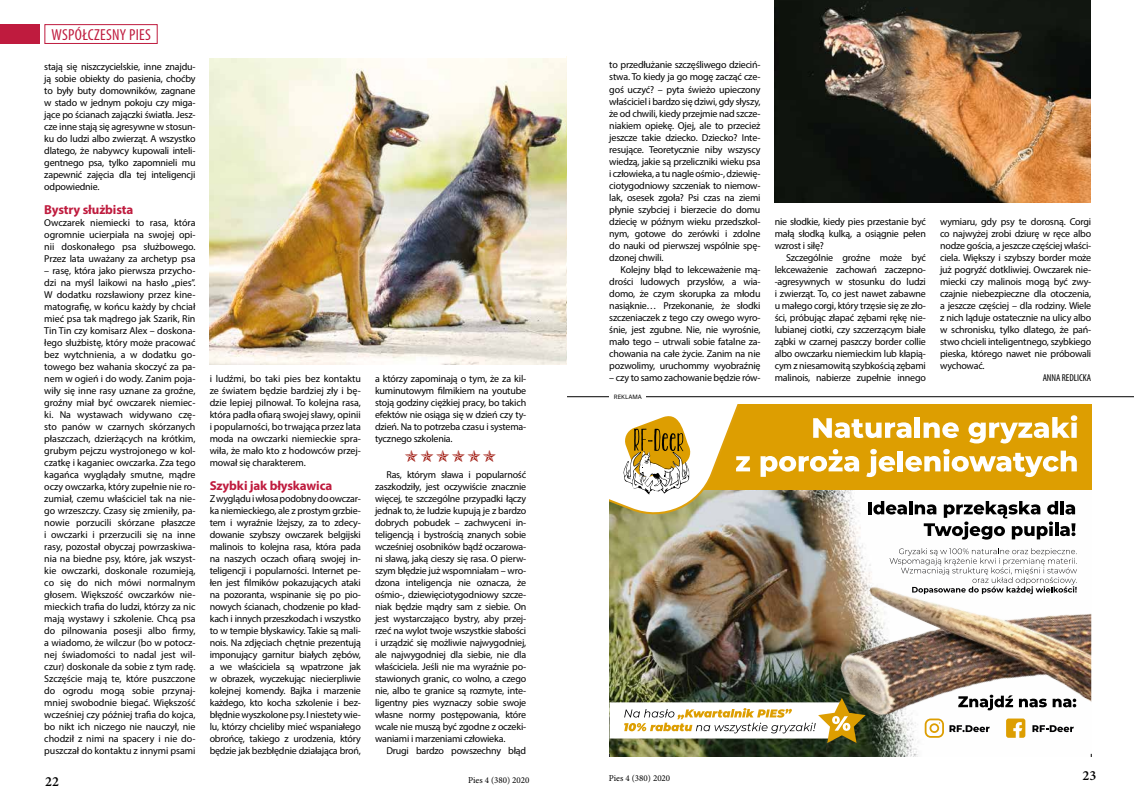
<style>
.page{position:relative;width:1134px;height:808px;background:#fff}
.page>*{position:absolute;margin:0;border:0;box-sizing:border-box;transform-origin:0 0}
.t1{font:condensed 16px "Myriad Pro";letter-spacing:.02em;color:#bf1b3e}
.t2{font:600 14px "Minion Pro";color:#000}
.t3{font:700 13px "Myriad Pro";letter-spacing:-.01em;color:#bf1b3e}
.t4{font:10px/12px "Myriad Pro";letter-spacing:-.02em;color:#000;text-align:justify}
.t5{font:condensed 10px "Myriad Pro";letter-spacing:-.005em;color:#000}
.t6{font:9px "Minion Pro";color:#000}
.t7{font:6px "Adelle Sans";color:#000}
</style>
<div class="page">
<div style="left:0;top:24px;width:40px;height:20px;background:#bf1b3e"></div>
<div style="left:44px;top:24px;width:114px;height:20px;border:1px solid #bf1b3e"></div>
<img style="left:210px;top:58px;width:357px;height:306px">
<img style="left:566px;top:56px;width:1px;height:307px">
<hr style="left:567px;top:396px;width:567px;height:1px;background:#000">
<div style="left:609px;top:394px;width:37px;height:6px;background:#fff"></div>
<img style="left:609px;top:490px;width:244px;height:208px">
<img style="left:825px;top:499px;width:266px;height:258px">
<div style="left:609px;top:405px;width:482px;height:85px;background:#dd9e01"></div>
<svg style="left:1032px;top:725px;width:42px;height:7px"></svg>
<svg style="left:1006px;top:718px;width:19px;height:20px"></svg>
<svg style="left:925px;top:718px;width:64px;height:20px"></svg>
<svg style="left:958px;top:695px;width:55px;height:15px"></svg>
<svg style="left:1019px;top:699px;width:57px;height:8px"></svg>
<svg style="left:813px;top:418px;width:98px;height:20px"></svg>
<div style="left:915px;top:417px;width:5px;height:21px;background:#fff"></div>
<svg style="left:923px;top:422px;width:36px;height:16px"></svg>
<svg style="left:968px;top:415px;width:109px;height:28px"></svg>
<svg style="left:760px;top:449px;width:99px;height:28px"></svg>
<svg style="left:866px;top:449px;width:29px;height:28px"></svg>
<div style="left:897px;top:451px;width:6px;height:20px;background:#fff"></div>
<svg style="left:905px;top:449px;width:172px;height:28px"></svg>
<svg style="left:868px;top:501px;width:207px;height:39px"></svg>
<svg style="left:890px;top:548px;width:187px;height:46px"></svg>
<svg style="left:609px;top:405px;width:141px;height:119px"></svg>
<svg style="left:609px;top:698px;width:257px;height:59px"></svg>
<img style="left:775px;top:0;width:315px;height:202px">
<h1 class="t1" style="left:51px;top:25px;width:101px">WSPÓŁCZESNY PIES</h1>
<p class="t4" style="left:44px;top:61px;width:153px">stają się niszczycielskie, inne znajdu&shy;ją sobie obiekty do pasienia, choćby to były buty domowników, zagnane w stado w jednym pokoju czy miga&shy;jące po ścianach zajączki światła. Jesz&shy;cze inne stają się agresywne w stosun&shy;ku do ludzi albo zwierząt. A wszystko dlatego, że nabywcy kupowali inteli&shy;gentnego psa, tylko zapomnieli mu zapewnić zajęcia dla tej inteligencji odpowiednie.</p>
<h3 class="t3" style="left:44px;top:201px;width:91px">Bystry służbista</h3>
<p class="t4" style="left:44px;top:217px;width:153px">Owczarek niemiecki to rasa, która ogromnie ucierpiała na swojej opi&shy;nii doskonałego psa służbowego.<br>Przez lata uważany za archetyp psa</p>
<p class="t4" style="left:44px;top:265px;width:153px">– rasę, która jako pierwsza przycho&shy;dzi na myśl laikowi na hasło „pies”.<br>W dodatku rozsławiony przez kine&shy;matografię, w końcu każdy by chciał mieć psa tak mądrego jak Szarik, Rin Tin Tin czy komisarz Alex – doskona&shy;łego służbistę, który może pracować bez wytchnienia, a w dodatku go&shy;towego bez wahania skoczyć za pa&shy;nem w ogień i do wody. Zanim poja&shy;wiły się inne rasy uznane za groźne, groźny miał być owczarek niemiec&shy;ki. Na wystawach widywano czę&shy;sto panów w czarnych skórzanych płaszczach, dzierżących na krótkim, grubym pejczu wystrojonego w kol&shy;czatkę i kaganiec owczarka. Zza tego kagańca wyglądały smutne, mądre oczy owczarka, który zupełnie nie ro&shy;zumiał, czemu właściciel tak na nie&shy;go wrzeszczy. Czasy się zmieniły, pa&shy;nowie porzucili skórzane płaszcze i owczarki i przerzucili się na inne rasy, pozostał obyczaj powrzaskiwa&shy;nia na biedne psy, które, jak wszyst&shy;kie owczarki, doskonale rozumieją, co się do nich mówi normalnym głosem. Większość owczarków nie&shy;mieckich trafia do ludzi, którzy za nic mają wystawy i szkolenie. Chcą psa do pilnowania posesji albo firmy, a wiadomo, że wilczur (bo w potocz&shy;nej świadomości to nadal jest wil&shy;czur) doskonale da sobie z tym radę.<br>Szczęście mają te, które puszczone do ogrodu mogą sobie przynaj&shy;mniej swobodnie biegać. Większość wcześniej czy później trafia do kojca, bo nikt ich niczego nie nauczył, nie chodził z nimi na spacery i nie do&shy;puszczał do kontaktu z innymi psami</p>
<p class="t4" style="left:210px;top:373px;width:153px">i ludźmi, bo taki pies bez kontaktu ze światem będzie bardziej zły i bę&shy;dzie lepiej pilnował. To kolejna rasa, która padła ofiarą swojej sławy, opinii i popularności, bo trwająca przez lata moda na owczarki niemieckie spra&shy;wiła, że mało kto z hodowców przej&shy;mował się charakterem.</p>
<h3 class="t3" style="left:210px;top:477px;width:124px">Szybki jak błyskawica</h3>
<p class="t4" style="left:210px;top:493px;width:153px">Z wyglądu i włosa podobny do owczar&shy;ka niemieckiego, ale z prostym grzbie&shy;tem i wyraźnie lżejszy, za to zdecy&shy;dowanie szybszy owczarek belgijski malinois to kolejna rasa, która pada na naszych oczach ofiarą swojej in&shy;teligencji i popularności. Internet pe&shy;łen jest filmików pokazujących ataki na pozoranta, wspinanie się po pio&shy;nowych ścianach, chodzenie po kład&shy;kach i innych przeszkodach i wszystko to w tempie błyskawicy. Takie są mali&shy;nois. Na zdjęciach chętnie prezentują imponujący garnitur białych zębów, a we właściciela są wpatrzone jak w obrazek, wyczekując niecierpliwie kolejnej komendy. Bajka i marzenie każdego, kto kocha szkolenie i bez&shy;błędnie wyszkolone psy. I niestety wie&shy;lu, którzy chcieliby mieć wspaniałego obrońcę, takiego z urodzenia, który będzie jak bezbłędnie działająca broń,</p>
<p class="t4" style="left:375px;top:373px;width:153px">a którzy zapominają o tym, że za kil&shy;kuminutowym filmikiem na youtube stoją godziny ciężkiej pracy, bo takich efektów nie osiąga się w dzień czy ty&shy;dzień. Na to potrzeba czasu i systema&shy;tycznego szkolenia.</p>
<p class="t4" style="left:375px;top:469px;width:153px;text-indent:11px">Ras, którym sława i popularność zaszkodziły, jest oczywiście znacznie więcej, te szczególne przypadki łączy jednak to, że ludzie kupują je z bardzo dobrych pobudek – zachwyceni in&shy;teligencją i bystrością znanych sobie wcześniej osobników bądź oczarowa&shy;ni sławą, jaką cieszy się rasa. O pierw&shy;szym błędzie już wspomniałam – wro&shy;dzona inteligencja nie oznacza, że ośmio-, dziewięciotygodniowy szcze&shy;niak będzie mądry sam z siebie. On jest wystarczająco bystry, aby przej&shy;rzeć na wylot twoje wszystkie słabości i urządzić się możliwie najwygodniej, ale najwygodniej dla siebie, nie dla właściciela. Jeśli nie ma wyraźnie po&shy;stawionych granic, co wolno, a czego nie, albo te granice są rozmyte, inte&shy;ligentny pies wyznaczy sobie swoje własne normy postępowania, które wcale nie muszą być zgodne z oczeki&shy;waniami i marzeniami człowieka.</p>
<p class="t4" style="left:386px;top:745px;width:141px">Drugi bardzo powszechny błąd</p>
<h2 class="t2" style="left:45px;top:771px;width:15px">22</h2>
<p class="t6" style="left:468px;top:774px;width:63px">Pies 4 (380) 2020</p>
<p class="t4" style="left:609px;top:59px;width:153px">to przedłużanie szczęśliwego dzieciń&shy;stwa. To kiedy ja go mogę zacząć cze&shy;goś uczyć? – pyta świeżo upieczony właściciel i bardzo się dziwi, gdy słyszy, że od chwili, kiedy przejmie nad szcze&shy;niakiem opiekę. Ojej, ale to przecież jeszcze takie dziecko. Dziecko? Inte&shy;resujące. Teoretycznie niby wszyscy wiedzą, jakie są przeliczniki wieku psa i człowieka, a tu nagle ośmio-, dziewię&shy;ciotygodniowy szczeniak to niemow&shy;lak, osesek zgoła? Psi czas na ziemi płynie szybciej i bierzecie do domu dziecię w późnym wieku przedszkol&shy;nym, gotowe do zerówki i zdolne do nauki od pierwszej wspólnie spę&shy;dzonej chwili.</p>
<p class="t4" style="left:609px;top:263px;width:153px;text-indent:11px">Kolejny błąd to lekceważenie mą&shy;drości ludowych przysłów, a wia&shy;domo, że czym skorupka za młodu nasiąknie… Przekonanie, że słodki szczeniaczek z tego czy owego wyro&shy;śnie, jest zgubne. Nie, nie wyrośnie, mało tego – utrwali sobie fatalne za&shy;chowania na całe życie. Zanim na nie pozwolimy, uruchommy wyobraźnię</p>
<p class="t4" style="left:609px;top:371px;width:153px">– czy to samo zachowanie będzie rów-</p>
<p class="t7" style="left:614px;top:393px;width:30px">REKLAMA</p>
<p class="t4" style="left:775px;top:215px;width:153px">nie słodkie, kiedy pies przestanie być małą słodką kulką, a osiągnie pełen wzrost i siłę?</p>
<p class="t4" style="left:775px;top:251px;width:153px;text-indent:11px">Szczególnie groźne może być lekceważenie zachowań zaczepno--agresywnych w stosunku do ludzi i zwierząt. To, co jest nawet zabawne u małego corgi, który trzęsie się ze zło&shy;ści, próbując złapać zębami rękę nie&shy;lubianej ciotki, czy szczerzącym białe ząbki w czarnej paszczy border collie albo owczarku niemieckim lub kłapią&shy;cym z niesamowitą szybkością zębami malinois, nabierze zupełnie innego</p>
<p class="t4" style="left:940px;top:215px;width:153px">wymiaru, gdy psy te dorosną. Corgi co najwyżej zrobi dziurę w ręce albo nodze gościa, a jeszcze częściej właści&shy;ciela. Większy i szybszy border może już pogryźć dotkliwiej. Owczarek nie&shy;miecki czy malinois mogą być zwy&shy;czajnie niebezpieczne dla otoczenia, a jeszcze częściej – dla rodziny. Wiele z nich ląduje ostatecznie na ulicy albo w schronisku, tylko dlatego, że pań&shy;stwo chcieli inteligentnego, szybkiego pieska, którego nawet nie próbowali wychować.</p>
<p class="t5" style="left:1043px;top:371px;width:50px">ANNA REDLICKA</p>
<p class="t6" style="left:609px;top:772px;width:63px">Pies 4 (380) 2020</p>
<h2 class="t2" style="left:1083px;top:766px;width:15px">23</h2>
</div>
